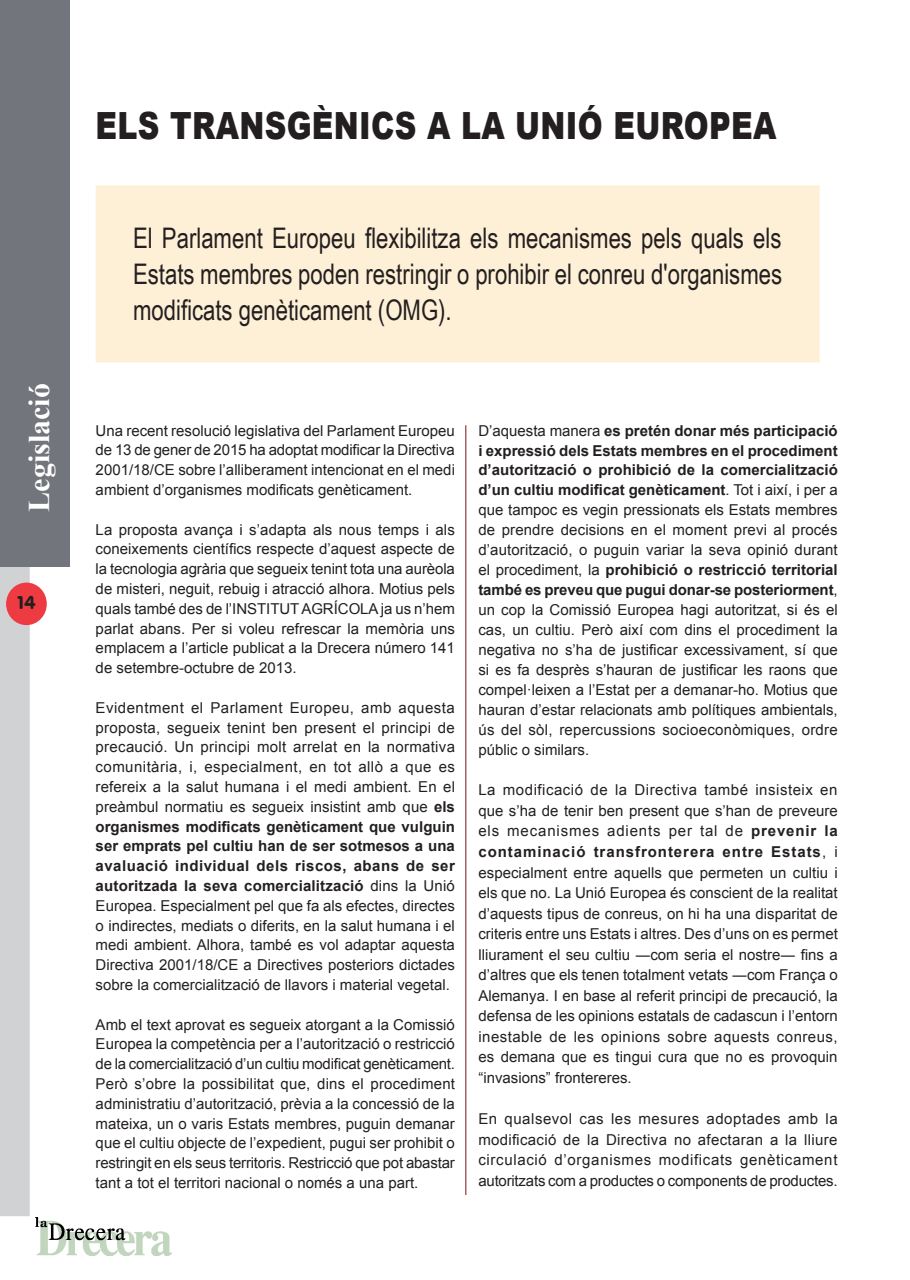
<style>
.page{position:relative;width:910px;height:1280px;background:#fff}
.page>*{position:absolute;margin:0;border:0;box-sizing:border-box;transform-origin:0 0}
.t1{font:900 37.5px "Arial";letter-spacing:.01em;color:#231f20;scale:.8 1}
.t2{font:700 30px "Times New Roman";color:#fff}
.t3{font:28.35px/36px "Arial Narrow";color:#231f20;text-align:justify;scale:.95 1}
.t4{font:18px "VAG Rounded BT";color:#231f20}
.t5{font:15px/19.8px "Arial";color:#231f20;text-align:justify}
.s1{font-weight:700}
</style>
<div class="page">
<div style="left:2px;top:1px;width:26px;height:1214px;background:#d1d2d4"></div>
<div style="left:0;top:0;width:30px;height:1216px;border:3px solid #d1d2d4"></div>
<div style="left:7px;top:583px;width:39px;height:41px;background:#ee3a41;border-radius:50%"></div>
<div style="left:6px;top:583px;width:41px;height:42px;border:2px solid #ee3a41;border-radius:50%"></div>
<img style="left:36px;top:1217px;width:136px;height:39px">
<div style="left:0;top:0;width:70px;height:566px;background:#72757b"></div>
<div style="left:96px;top:186px;width:723px;height:176px;background:#fef0d6"></div>
<div style="left:96px;top:185px;width:724px;height:178px;border:2px solid #fef0d6"></div>
<hr style="left:466px;top:425px;width:1px;height:770px;background:#7a1113">
<h2 class="t2" style="left:18px;top:512px;width:130px;rotate:-90deg">Legislació</h2>
<p class="t4" style="left:18px;top:591px;width:19px">14</p>
<h1 class="t1" style="left:96px;top:98px;width:852px">ELS TRANSGÈNICS A LA UNIÓ EUROPEA</h1>
<h3 class="t3" style="left:133px;top:219px;width:685px">El Parlament Europeu flexibilitza els mecanismes pels quals els Estats membres poden restringir o prohibir el conreu d'organismes modificats genèticament (OMG).</h3>
<p class="t5" style="left:96px;top:420px;width:361px">Una recent resolució legislativa del Parlament Europeu de 13 de gener de 2015 ha adoptat modificar la Directiva 2001/18/CE sobre l’alliberament intencionat en el medi ambient d’organismes modificats genèticament.</p>
<p class="t5" style="left:96px;top:519px;width:361px">La proposta avança i s’adapta als nous temps i als coneixements científics respecte d’aquest aspecte de la tecnologia agrària que segueix tenint tota una aurèola de misteri, neguit, rebuig i atracció alhora. Motius pels quals també des de l’INSTITUT AGRÍCOLA ja us n’hem parlat abans. Per si voleu refrescar la memòria uns emplacem a l’article publicat a la Drecera número 141 de setembre-octubre de 2013.</p>
<p class="t5" style="left:96px;top:698px;width:361px">Evidentment el Parlament Europeu, amb aquesta proposta, segueix tenint ben present el principi de precaució. Un principi molt arrelat en la normativa comunitària, i, especialment, en tot allò a que es refereix a la salut humana i el medi ambient. En el preàmbul normatiu es segueix insistint amb que <span class="s1">els organismes modificats genèticament que vulguin ser emprats pel cultiu han de ser sotmesos a una avaluació individual dels riscos, abans de ser autoritzada la seva comercialització</span> dins la Unió Europea. Especialment pel que fa als efectes, directes o indirectes, mediats o diferits, en la salut humana i el medi ambient. Alhora, també es vol adaptar aquesta Directiva 2001/18/CE a Directives posteriors dictades sobre la comercialització de llavors i material vegetal.</p>
<p class="t5" style="left:96px;top:1014px;width:361px">Amb el text aprovat es segueix atorgant a la Comissió Europea la competència per a l’autorització o restricció de la comercialització d’un cultiu modificat genèticament.<br>Però s’obre la possibilitat que, dins el procediment administratiu d’autorització, prèvia a la concessió de la mateixa, un o varis Estats membres, puguin demanar que el cultiu objecte de l’expedient, pugui ser prohibit o restringit en els seus territoris. Restricció que pot abastar tant a tot el territori nacional o només a una part.</p>
<p class="t5" style="left:478px;top:420px;width:361px">D’aquesta manera <span class="s1">es pretén donar més participació i expressió dels Estats membres en el procediment d’autorització o prohibició de la comercialització d’un cultiu modificat genèticament</span>. Tot i així, i per a que tampoc es vegin pressionats els Estats membres de prendre decisions en el moment previ al procés d’autorització, o puguin variar la seva opinió durant el procediment, la <span class="s1">prohibició o restricció territorial també es preveu que pugui donar-se posteriorment</span>, un cop la Comissió Europea hagi autoritzat, si és el cas, un cultiu. Però així com dins el procediment la negativa no s’ha de justificar excessivament, sí que si es fa desprès s’hauran de justificar les raons que compel·leixen a l’Estat per a demanar-ho. Motius que hauran d’estar relacionats amb polítiques ambientals, ús del sòl, repercussions socioeconòmiques, ordre públic o similars.</p>
<p class="t5" style="left:478px;top:780px;width:361px;line-height:20.5px">La modificació de la Directiva també insisteix en que s’ha de tenir ben present que s’han de preveure els mecanismes adients per tal de <span class="s1">prevenir la contaminació transfronterera entre Estats</span>, i especialment entre aquells que permeten un cultiu i els que no. La Unió Europea és conscient de la realitat d’aquests tipus de conreus, on hi ha una disparitat de criteris entre uns Estats i altres. Des d’uns on es permet lliurament el seu cultiu ―com seria el nostre― fins a d’altres que els tenen totalment vetats ―com França o Alemanya. I en base al referit principi de precaució, la defensa de les opinions estatals de cadascun i l’entorn inestable de les opinions sobre aquests conreus, es demana que es tingui cura que no es provoquin “invasions” frontereres.</p>
<p class="t5" style="left:478px;top:1109px;width:361px;line-height:20.5px">En qualsevol cas les mesures adoptades amb la modificació de la Directiva no afectaran a la lliure circulació d’organismes modificats genèticament autoritzats com a productes o components de productes.</p>
</div>
